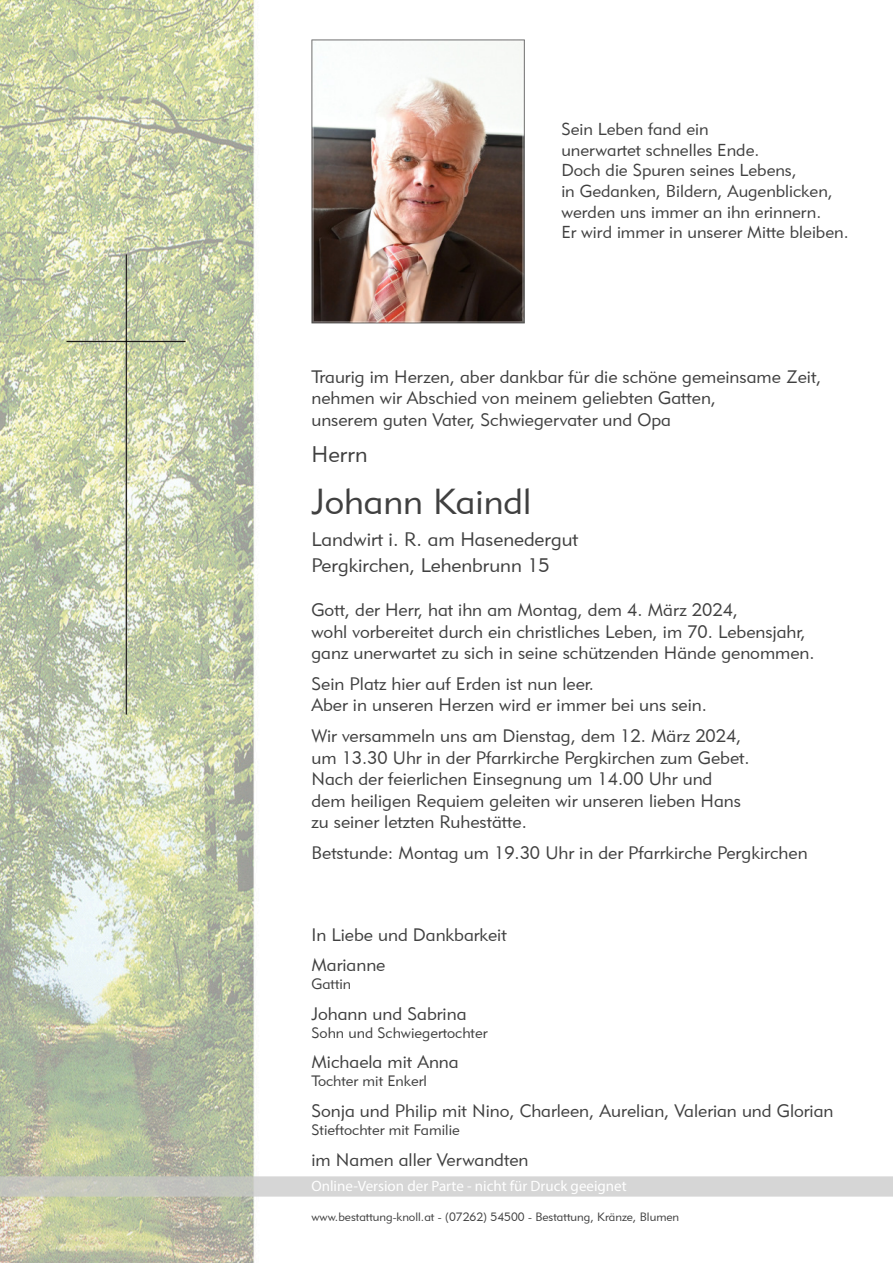
<style>
.page{position:relative;width:893px;height:1263px;background:#fff}
.page>*{position:absolute;margin:0;border:0;box-sizing:border-box;transform-origin:0 0}
.t1{font:36px "Geometric 415 BT Lite A";color:#404040}
.t2{font:22.5px "Geometric 415 BT Lite A";letter-spacing:.015em;color:#404040}
.t3{font:19.5px/25.5px "Geometric 415 BT Lite A";color:#404040}
.t4{font:18px/21.6px "Geometric 415 BT Lite A";color:#404040}
.t5{font:17.25px/20.7px "Geometric 415 BT Lite A";color:#404040}
.t6{font:15px "Geometric 415 BT Lite A";color:#404040}
.t7{font:15px "Myriad Pro";color:#fff}
.t8{font:12px "Geometric 415 BT Lite A";color:#404040}
</style>
<div class="page">
<img style="left:0;top:0;width:893px;height:1263px">
<img style="left:67px;top:255px;width:118px;height:460px">
<img style="left:0;top:1177px;width:893px;height:20px">
<img style="left:311px;top:39px;width:213px;height:285px">
<p class="t5" style="left:561px;top:120px;width:289px">Sein Leben fand ein<br>unerwartet schnelles Ende.<br>Doch die Spuren seines Lebens,<br>in Gedanken, Bildern, Augenblicken, werden uns immer an ihn erinnern.<br>Er wird immer in unserer Mitte bleiben.</p>
<p class="t4" style="left:311px;top:367px;width:511px">Traurig im Herzen, aber dankbar für die schöne gemeinsame Zeit, nehmen wir Abschied von meinem geliebten Gatten,<br>unserem guten Vater, Schwiegervater und Opa</p>
<p class="t2" style="left:311px;top:445px;width:58px">Herrn</p>
<h1 class="t1" style="left:311px;top:487px;width:221px">Johann Kaindl</h1>
<p class="t3" style="left:311px;top:529px;width:268px">Landwirt i. R. am Hasenedergut<br>Pergkirchen, Lehenbrunn 15</p>
<p class="t4" style="left:311px;top:601px;width:505px">Gott, der Herr, hat ihn am Montag, dem 4. März 2024,<br>wohl vorbereitet durch ein christliches Leben, im 70. Lebensjahr, ganz unerwartet zu sich in seine schützenden Hände genommen.</p>
<p class="t4" style="left:311px;top:674px;width:397px">Sein Platz hier auf Erden ist nun leer.<br>Aber in unseren Herzen wird er immer bei uns sein.</p>
<p class="t4" style="left:311px;top:727px;width:440px">Wir versammeln uns am Dienstag, dem 12. März 2024, um 13.30 Uhr in der Pfarrkirche Pergkirchen zum Gebet.<br>Nach der feierlichen Einsegnung um 14.00 Uhr und dem heiligen Requiem geleiten wir unseren lieben Hans zu seiner letzten Ruhestätte.</p>
<p class="t4" style="left:311px;top:844px;width:498px">Betstunde: Montag um 19.30 Uhr in der Pfarrkirche Pergkirchen</p>
<p class="t4" style="left:311px;top:921px;width:197px;line-height:30.6px">In Liebe und Dankbarkeit<br>Marianne</p>
<p class="t6" style="left:311px;top:978px;width:41px">Gattin</p>
<p class="t4" style="left:311px;top:1004px;width:157px">Johann und Sabrina</p>
<p class="t6" style="left:311px;top:1026px;width:177px">Sohn und Schwiegertochter</p>
<p class="t4" style="left:311px;top:1053px;width:149px">Michaela mit Anna</p>
<p class="t6" style="left:311px;top:1075px;width:117px">Tochter mit Enkerl</p>
<p class="t4" style="left:311px;top:1101px;width:523px">Sonja und Philip mit Nino, Charleen, Aurelian, Valerian und Glorian</p>
<p class="t6" style="left:311px;top:1124px;width:150px">Stieftochter mit Familie</p>
<p class="t4" style="left:311px;top:1150px;width:218px">im Namen aller Verwandten</p>
<p class="t7" style="left:311px;top:1180px;width:317px">Online-Version der Parte - nicht für Druck geeignet</p>
<p class="t8" style="left:311px;top:1211px;width:369px">www.bestattung-knoll.at - (07262) 54500 - Bestattung, Kränze, Blumen</p>
</div>
